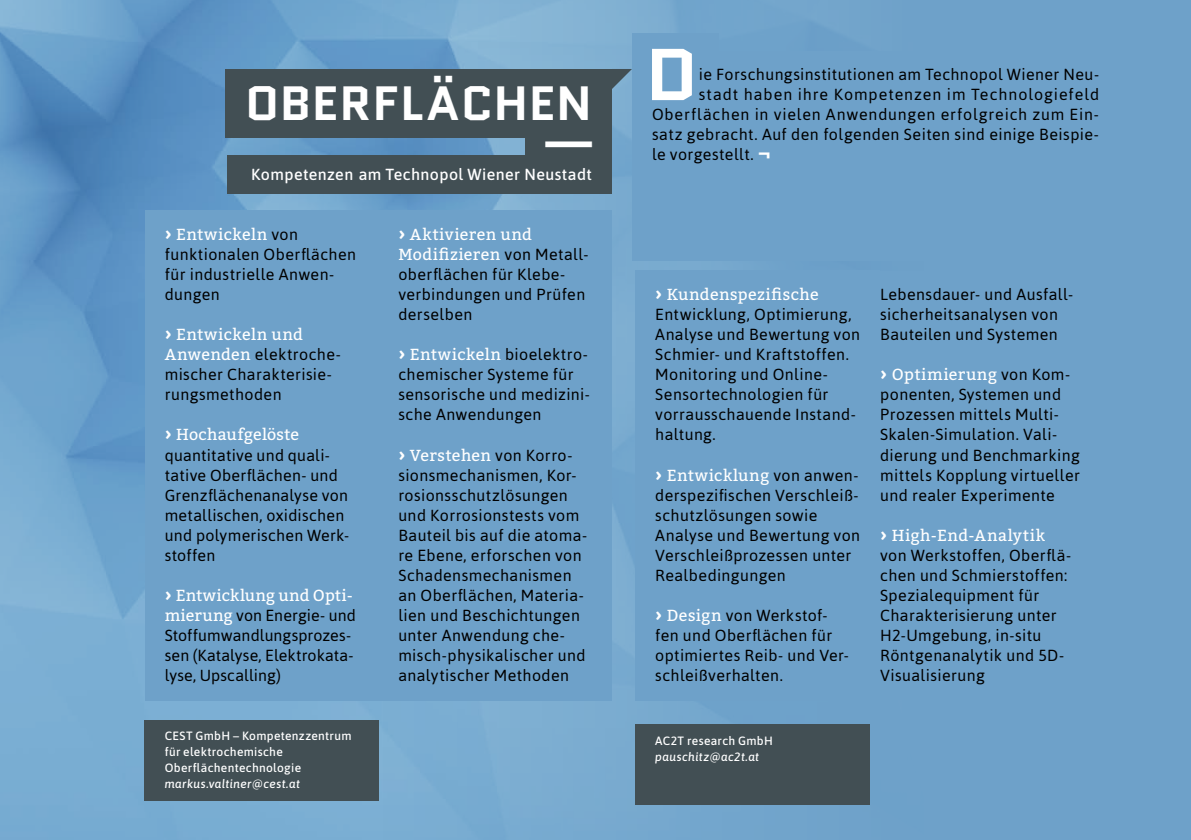
<style>
.page{position:relative;width:1191px;height:840px;background:#fff}
.page>*{position:absolute;margin:0;border:0;box-sizing:border-box;transform-origin:0 0}
.t1{font:700 73.2px "Quantico";color:#fff}
.t2{font:700 48px "Quantico";letter-spacing:.025em;color:#fff}
.t3{font:700 48px "Bitter";color:#fff}
.t4{font:16px/20px "Asap";letter-spacing:.025em;color:#000}
.t5{font:16px/20px "Bitter";letter-spacing:.02em;color:#fff}
.t6{font:16px/20px "Asap";letter-spacing:.005em;color:#000}
.t7{font:16px "Asap";letter-spacing:.05em;color:#000}
.t8{font:16px "Asap";letter-spacing:.06em;color:#000}
.t9{font:500 16px "Asap";letter-spacing:.025em;color:#fff}
.t10{font:500 12px/16px "Asap";letter-spacing:.025em;color:#fff}
.t11{font:italic 500 12px "Asap";letter-spacing:.03em;color:#fff}
.s1{font-weight:700;font-size:20px}
.s2{font-family:"Asap";color:#000}
.s3{font-family:"Bitter";color:#fff}
.s4{font-family:"Bitter";font-weight:700;font-size:20px;color:#fff}
</style>
<div class="page">
<img style="left:0;top:0;width:1191px;height:839px">
<div style="left:226px;top:69px;width:386px;height:69px;background:#424f54"></div>
<div style="left:526px;top:123px;width:86px;height:37px;background:#424f54"></div>
<div style="left:227px;top:155px;width:385px;height:38px;background:#424f54"></div>
<svg style="left:612px;top:69px;width:20px;height:20px"></svg>
<div style="left:632px;top:33px;width:87px;height:43px;background:#6ea1c9"></div>
<div style="left:632px;top:51px;width:487px;height:130px;background:#6ea1c9"></div>
<div style="left:632px;top:171px;width:487px;height:50px;background:#6ea1c9"></div>
<div style="left:632px;top:211px;width:487px;height:50px;background:#6ea1c9"></div>
<div style="left:145px;top:211px;width:233px;height:50px;background:#6ea1c9"></div>
<div style="left:145px;top:231px;width:233px;height:88px;background:#6ea1c9"></div>
<div style="left:145px;top:311px;width:233px;height:50px;background:#6ea1c9"></div>
<div style="left:145px;top:331px;width:233px;height:88px;background:#6ea1c9"></div>
<div style="left:145px;top:411px;width:233px;height:168px;background:#6ea1c9"></div>
<div style="left:145px;top:571px;width:233px;height:128px;background:#6ea1c9"></div>
<div style="left:145px;top:720px;width:234px;height:32px;background:#424f54"></div>
<div style="left:145px;top:752px;width:234px;height:16px;background:#424f54"></div>
<div style="left:145px;top:768px;width:234px;height:16px;background:#424f54"></div>
<div style="left:145px;top:784px;width:234px;height:16px;background:#424f54"></div>
<div style="left:378px;top:211px;width:234px;height:50px;background:#6ea1c9"></div>
<div style="left:378px;top:231px;width:234px;height:108px;background:#6ea1c9"></div>
<div style="left:378px;top:331px;width:234px;height:108px;background:#6ea1c9"></div>
<div style="left:378px;top:431px;width:234px;height:268px;background:#6ea1c9"></div>
<div style="left:635px;top:724px;width:234px;height:16px;background:#424f54"></div>
<div style="left:635px;top:740px;width:234px;height:16px;background:#424f54"></div>
<div style="left:635px;top:756px;width:234px;height:16px;background:#424f54"></div>
<div style="left:635px;top:772px;width:234px;height:16px;background:#424f54"></div>
<div style="left:635px;top:788px;width:234px;height:16px;background:#424f54"></div>
<div style="left:635px;top:270px;width:245px;height:191px;background:#6ea1c9"></div>
<div style="left:635px;top:451px;width:245px;height:148px;background:#6ea1c9"></div>
<div style="left:635px;top:591px;width:245px;height:108px;background:#6ea1c9"></div>
<div style="left:860px;top:271px;width:245px;height:88px;background:#6ea1c9"></div>
<div style="left:860px;top:351px;width:245px;height:168px;background:#6ea1c9"></div>
<div style="left:860px;top:511px;width:245px;height:168px;background:#6ea1c9"></div>
<div style="left:860px;top:651px;width:245px;height:48px;background:#6ea1c9"></div>
<h2 class="t2" style="left:245px;top:69px;width:348px">OBERFLÄCHEN</h2>
<h2 class="t3" style="left:545px;top:112px;width:48px">—</h2>
<p class="t9" style="left:251px;top:163px;width:342px">Kompetenzen am Technopol Wiener Neustadt</p>
<p class="t5" style="left:165px;top:225px;width:135px"><span class="s1">›</span> Entwickeln <span class="s2">von</span></p>
<p class="t4" style="left:165px;top:244px;width:193px">funktionalen Oberflächen für industrielle Anwen&shy;dungen</p>
<p class="t5" style="left:165px;top:325px;width:140px"><span class="s1">›</span> Entwickeln und</p>
<p class="t4" style="left:165px;top:344px;width:177px"><span class="s3">Anwenden</span> elektroche&shy;mischer Charakterisie&shy;rungsmethoden</p>
<p class="t5" style="left:165px;top:425px;width:136px"><span class="s1">›</span> Hochaufgelöste</p>
<p class="t4" style="left:165px;top:444px;width:186px">quantitative und quali&shy;tative Oberflächen- und<br>Grenzflächenanalyse von metallischen, oxidischen und polymerischen Werk&shy;stoffen</p>
<p class="t5" style="left:165px;top:585px;width:189px"><span class="s1">›</span> Entwicklung und Opti-</p>
<p class="t6" style="left:165px;top:604px;width:193px"><span class="s3">mierung</span> von Energie- und<br>Stoffumwandlungsprozes&shy;sen (Katalyse, Elektrokata&shy;lyse, Upscalling)</p>
<p class="t10" style="left:165px;top:727px;width:188px">CEST GmbH – Kompetenzzentrum für elektrochemische<br>Oberflächentechnologie</p>
<p class="t11" style="left:165px;top:775px;width:137px">markus.valtiner@cest.at</p>
<p class="t5" style="left:398px;top:225px;width:192px"><span class="s1">›</span> Aktivieren und<br>Modifizieren <span class="s2">von Metall-</span></p>
<p class="t4" style="left:398px;top:264px;width:188px">oberflächen für Klebe&shy;verbindungen und Prüfen derselben</p>
<p class="t4" style="left:398px;top:344px;width:193px"><span class="s4">›</span> <span class="s3">Entwickeln</span> bioelektro&shy;chemischer Systeme für sensorische und medizini&shy;sche Anwendungen</p>
<p class="t5" style="left:398px;top:445px;width:176px"><span class="s1">›</span> Verstehen <span class="s2">von Korro-</span></p>
<p class="t4" style="left:398px;top:464px;width:190px">sionsmechanismen, Kor&shy;rosionsschutzlösungen und Korrosionstests vom<br>Bauteil bis auf die atoma&shy;re Ebene, erforschen von<br>Schadensmechanismen an Oberflächen, Materia&shy;lien und Beschichtungen unter Anwendung che&shy;misch-physikalischer und analytischer Methoden</p>
<h1 class="t1" style="left:646px;top:22px;width:54px">D</h1>
<p class="t4" style="left:699px;top:64px;width:402px">ie Forschungsinstitutionen am Technopol Wiener Neu-</p>
<p class="t8" style="left:699px;top:85px;width:402px">stadt haben ihre Kompetenzen im Technologiefeld</p>
<p class="t7" style="left:652px;top:105px;width:448px">Oberflächen in vielen Anwendungen erfolgreich zum Ein-</p>
<p class="t4" style="left:652px;top:124px;width:448px">satz gebracht. Auf den folgenden Seiten sind einige Beispie-</p>
<p class="t4" style="left:652px;top:144px;width:120px">le vorgestellt. <span class="s4">¬</span></p>
<p class="t5" style="left:655px;top:285px;width:165px"><span class="s1">›</span> Kundenspezifische</p>
<p class="t4" style="left:655px;top:304px;width:206px">Entwicklung, Optimierung,<br>Analyse und Bewertung von<br>Schmier- und Kraftstoffen.<br>Monitoring und Online-<br>Sensortechnologien für vorrausschauende Instand&shy;haltung.</p>
<p class="t5" style="left:655px;top:465px;width:205px"><span class="s1">›</span> Entwicklung <span class="s2">von anwen-</span></p>
<p class="t4" style="left:655px;top:484px;width:206px">derspezifischen Verschleiß&shy;schutzlösungen sowie<br>Analyse und Bewertung von<br>Verschleißprozessen unter<br>Realbedingungen</p>
<p class="t4" style="left:655px;top:604px;width:195px"><span class="s4">›</span> <span class="s3">Design</span> von Werkstof&shy;fen und Oberflächen für optimiertes Reib- und Ver&shy;schleißverhalten.</p>
<p class="t10" style="left:655px;top:731px;width:119px">AC2T research GmbH</p>
<p class="t11" style="left:655px;top:748px;width:106px">pauschitz@ac2t.at</p>
<p class="t4" style="left:880px;top:284px;width:194px">Lebensdauer- und Ausfall&shy;sicherheitsanalysen von<br>Bauteilen und Systemen</p>
<p class="t5" style="left:880px;top:365px;width:191px"><span class="s1">›</span> Optimierung <span class="s2">von Kom-</span></p>
<p class="t4" style="left:880px;top:384px;width:201px">ponenten, Systemen und<br>Prozessen mittels Multi-<br>Skalen-Simulation. Vali&shy;dierung und Benchmarking mittels Kopplung virtueller und realer Experimente</p>
<p class="t5" style="left:880px;top:525px;width:166px"><span class="s1">›</span> High-End-Analytik</p>
<p class="t4" style="left:880px;top:544px;width:192px">von Werkstoffen, Oberflä&shy;chen und Schmierstoffen:<br>Spezialequipment für<br>Charakterisierung unter<br>H2-Umgebung, in-situ<br>Röntgenanalytik und 5D-<br>Visualisierung</p>
</div>
